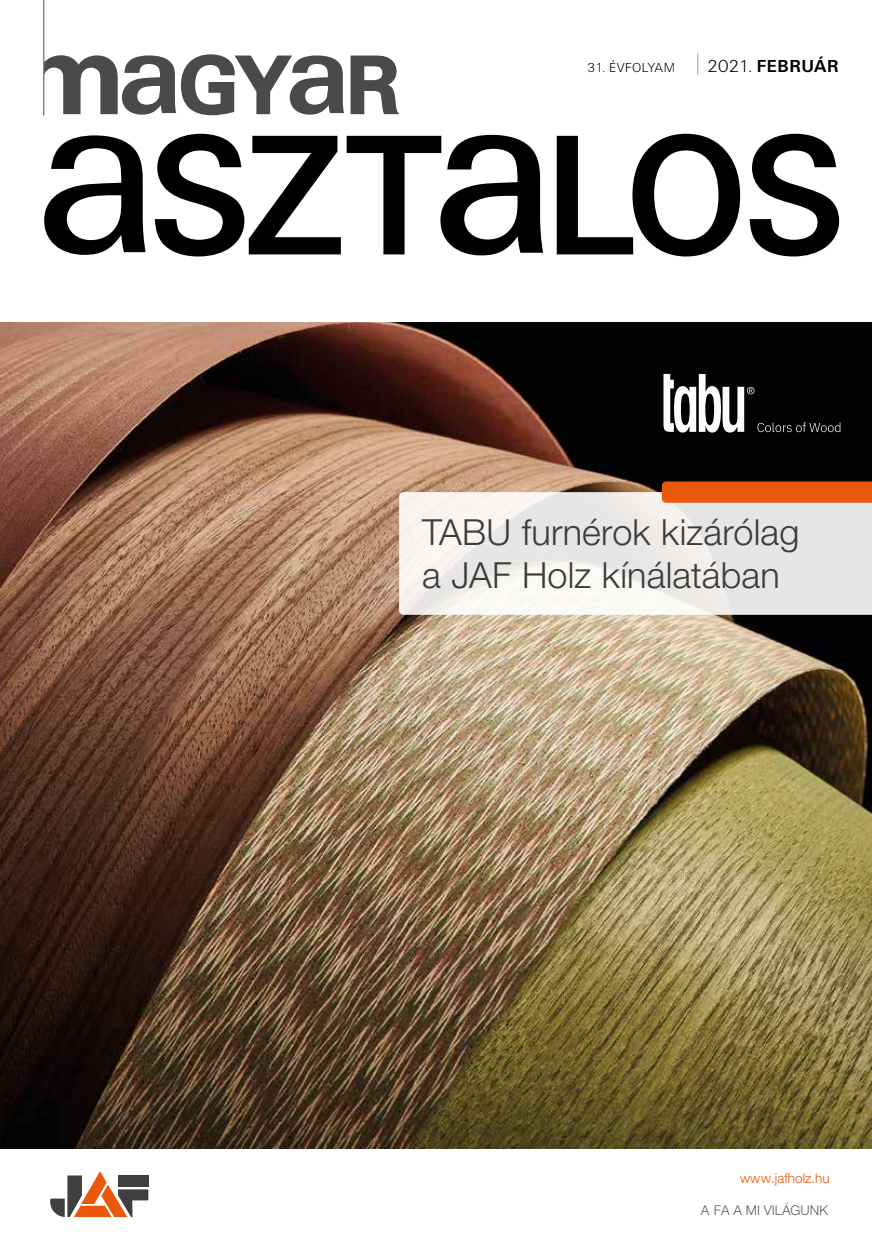
<style>
.page{position:relative;width:872px;height:1242px;background:#fff}
.page>*{position:absolute;margin:0;border:0;box-sizing:border-box;transform-origin:0 0}
.t1{font:300 36px/43.2px "Helvetica Neue LT Pro";letter-spacing:.005em;color:#3c3c3b}
.t2{font:700 18px "U001";letter-spacing:.02em;color:#000}
.t3{font:300 13.5px "Helvetica Neue LT Pro";color:#5f5e5e}
.t4{font:300 13.5px "Helvetica Neue LT Pro";color:#ea580c}
.t5{font:13.5px "U001 Lig";letter-spacing:.025em;color:#000}
.s1{font-family:"U001 Lig";font-weight:400}
</style>
<div class="page">
<svg style="left:44px;top:134px;width:795px;height:122px"></svg>
<svg style="left:44px;top:54px;width:355px;height:61px"></svg>
<hr style="left:43px;top:0;width:1px;height:115px;background:#4a4a49">
<svg style="left:697px;top:53px;width:1px;height:22px"></svg>
<img style="left:0;top:323px;width:872px;height:825px">
<svg style="left:399px;top:492px;width:473px;height:123px;fill:#e9e7e6"></svg>
<svg style="left:662px;top:481px;width:210px;height:22px;background:#e4570e"></svg>
<svg style="left:663px;top:374px;width:177px;height:58px"></svg>
<svg style="left:50px;top:1171px;width:98px;height:46px"></svg>
<p class="t5" style="left:587px;top:60px;width:89px">31. ÉVFOLYAM</p>
<p class="t2" style="left:707px;top:55px;width:133px"><span class="s1">2021.</span> FEBRUÁR</p>
<p class="t1" style="left:422px;top:509px;width:379px">TABU furnérok kizárólag a JAF Holz kínálatában</p>
<p class="t4" style="left:740px;top:1169px;width:91px">www.jafholz.hu</p>
<p class="t3" style="left:701px;top:1202px;width:129px">A FA A MI VILÁGUNK</p>
</div>
